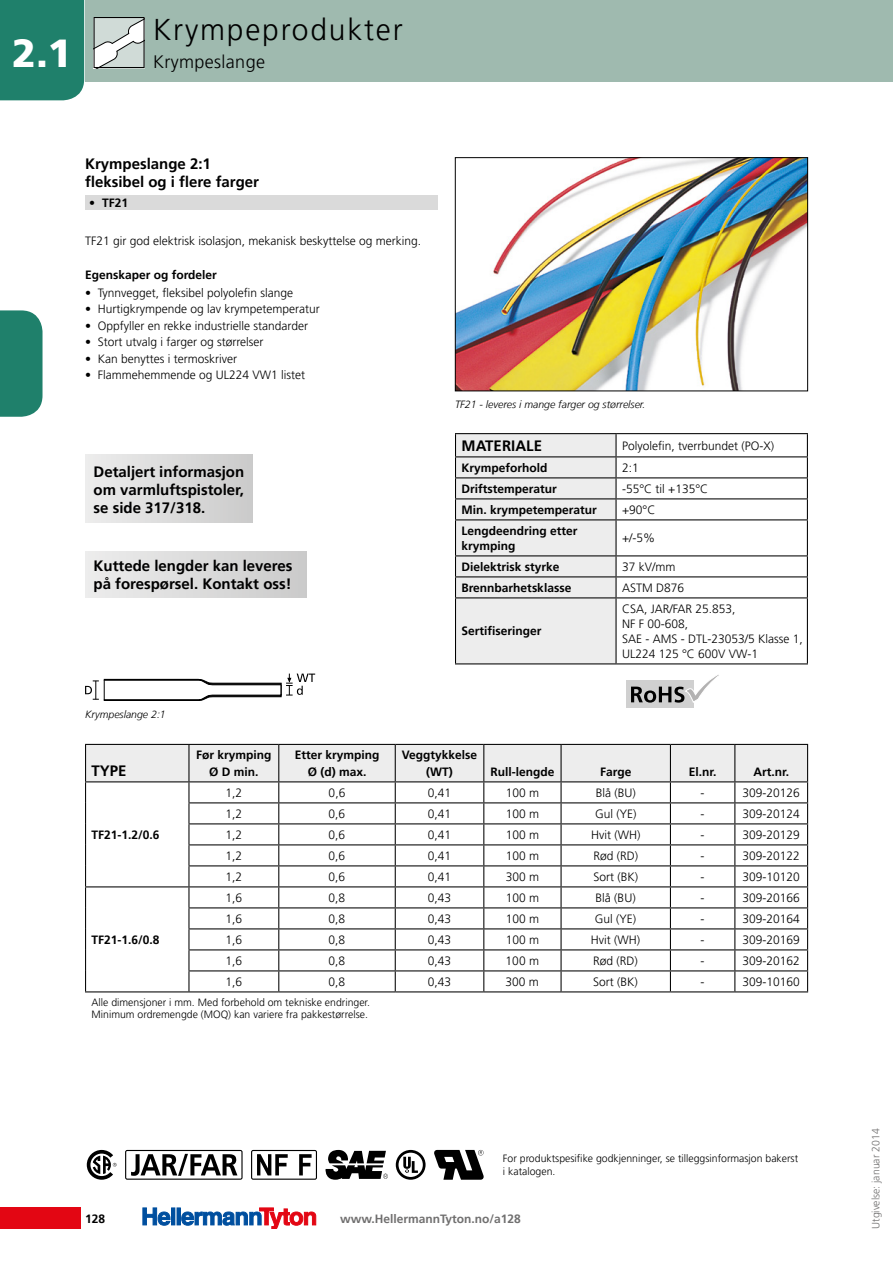
<style>
.page{position:relative;width:893px;height:1263px;background:#fff}
.page>*{position:absolute;margin:0;border:0;box-sizing:border-box;transform-origin:0 0}
.t1{font:900 39px "Frutiger LT";color:#fff}
.t2{font:300 30px "Frutiger LT";letter-spacing:.06em;color:#000}
.t3{font:300 18px "Frutiger LT";letter-spacing:.02em;color:#000}
.t4{font:700 15px/18px "Frutiger LT";color:#000}
.t5{font:300 12px/15px "Frutiger LT";color:#000}
.t6{font:700 12px/16.5px "Frutiger LT";color:#000;text-align:center}
.t7{font:700 12px "Frutiger LT";color:#706f6f}
.t8{font:300 10.5px/12.6px "Frutiger LT";color:#000}
.t9{font:italic 300 10.5px "Frutiger LT";color:#000}
.t10{font:300 10.5px "Frutiger LT";color:#706f6f}
</style>
<div class="page">
<div style="left:0;top:1208px;width:81px;height:21px;background:#e30613"></div>
<div style="left:171px;top:1208px;width:4px;height:17px;border:1px solid #004f9f"></div>
<div style="left:177px;top:1208px;width:4px;height:17px;border:1px solid #004f9f"></div>
<svg style="left:142px;top:1208px;width:28px;height:18px"></svg>
<svg style="left:181px;top:1208px;width:135px;height:21px"></svg>
<div style="left:0;top:0;width:84px;height:100px;background:#1f806b"></div>
<div style="left:85px;top:0;width:808px;height:82px;background:#9fbaaf"></div>
<svg style="left:0;top:310px;width:43px;height:107px"></svg>
<svg style="left:94px;top:17px;width:51px;height:51px"></svg>
<img style="left:457px;top:159px;width:349px;height:230px">
<div style="left:455px;top:157px;width:353px;height:234px;border:1px solid #000"></div>
<div style="left:85px;top:195px;width:353px;height:15px;background:#dadada"></div>
<hr style="left:455px;top:433px;width:161px;height:1px;background:#000">
<hr style="left:616px;top:433px;width:192px;height:1px;background:#000">
<svg style="left:455px;top:434px;width:353px;height:274px"></svg>
<svg style="left:396px;top:1150px;width:30px;height:30px"></svg>
<svg style="left:434px;top:1150px;width:50px;height:30px"></svg>
<svg style="left:325px;top:1150px;width:63px;height:30px"></svg>
<svg style="left:251px;top:1150px;width:66px;height:30px"></svg>
<svg style="left:125px;top:1150px;width:118px;height:30px"></svg>
<svg style="left:87px;top:1150px;width:30px;height:30px"></svg>
<div style="left:85px;top:455px;width:168px;height:68px;background:linear-gradient(to right,#ededed,#cbcbcb)"></div>
<div style="left:85px;top:551px;width:221px;height:47px;background:linear-gradient(to right,#ededed,#cbcbcb)"></div>
<svg style="left:85px;top:674px;width:230px;height:27px"></svg>
<svg style="left:85px;top:744px;width:723px;height:247px"></svg>
<hr style="left:85px;top:991px;width:104px;height:1px;background:#000">
<hr style="left:189px;top:991px;width:90px;height:1px;background:#000">
<hr style="left:279px;top:991px;width:116px;height:1px;background:#000">
<hr style="left:395px;top:991px;width:89px;height:1px;background:#000">
<hr style="left:484px;top:991px;width:77px;height:1px;background:#000">
<hr style="left:561px;top:991px;width:109px;height:1px;background:#000">
<hr style="left:670px;top:991px;width:65px;height:1px;background:#000">
<hr style="left:735px;top:991px;width:73px;height:1px;background:#000">
<h1 class="t1" style="left:12px;top:30px;width:61px">2.1</h1>
<h2 class="t2" style="left:153px;top:12px;width:251px">Krympeprodukter</h2>
<h3 class="t3" style="left:153px;top:52px;width:113px">Krympeslange</h3>
<p class="t4" style="left:85px;top:154px;width:175px">Krympeslange 2:1 fleksibel og i flere farger</p>
<p class="t6" style="left:89px;top:195px;width:40px">• TF21</p>
<p class="t5" style="left:85px;top:233px;width:338px">TF21 gir god elektrisk isolasjon, mekanisk beskyttelse og merking.</p>
<p class="t6" style="left:85px;top:267px;width:133px">Egenskaper og fordeler</p>
<p class="t5" style="left:85px;top:285px;width:210px">• Tynnvegget, fleksibel polyolefin slange</p>
<p class="t5" style="left:85px;top:302px;width:236px">• Hurtigkrympende og lav krympetemperatur</p>
<p class="t5" style="left:85px;top:318px;width:224px">• Oppfyller en rekke industrielle standarder</p>
<p class="t5" style="left:85px;top:335px;width:180px">• Stort utvalg i farger og størrelser</p>
<p class="t5" style="left:85px;top:351px;width:154px">• Kan benyttes i termoskriver</p>
<p class="t5" style="left:85px;top:368px;width:222px">• Flammehemmende og UL224 VW1 listet</p>
<p class="t4" style="left:94px;top:462px;width:152px;text-align:justify">Detaljert informasjon om varmluftspistoler, se side 317/318.</p>
<p class="t4" style="left:94px;top:557px;width:200px">Kuttede lengder kan leveres på forespørsel. Kontakt oss!</p>
<p class="t9" style="left:85px;top:709px;width:82px">Krympeslange 2:1</p>
<p class="t9" style="left:455px;top:398px;width:192px">TF21 - leveres i mange farger og størrelser.</p>
<p class="t4" style="left:461px;top:437px;width:82px">MATERIALE</p>
<p class="t5" style="left:622px;top:438px;width:154px">Polyolefin, tverrbundet (PO-X)</p>
<p class="t6" style="left:461px;top:459px;width:88px">Krympeforhold</p>
<p class="t5" style="left:622px;top:460px;width:18px">2:1</p>
<p class="t6" style="left:461px;top:480px;width:97px">Driftstemperatur</p>
<p class="t5" style="left:622px;top:481px;width:88px">-55°C til +135°C</p>
<p class="t6" style="left:461px;top:501px;width:137px">Min. krympetemperatur</p>
<p class="t5" style="left:622px;top:502px;width:35px">+90°C</p>
<p class="t6" style="left:461px;top:523px;width:118px;line-height:15px;text-align:left">Lengdeendring etter krymping</p>
<p class="t5" style="left:622px;top:531px;width:35px">+/-5%</p>
<p class="t6" style="left:461px;top:558px;width:100px">Dielektrisk styrke</p>
<p class="t5" style="left:622px;top:559px;width:55px">37 kV/mm</p>
<p class="t6" style="left:461px;top:579px;width:111px">Brennbarhetsklasse</p>
<p class="t5" style="left:622px;top:580px;width:64px">ASTM D876</p>
<p class="t6" style="left:461px;top:623px;width:82px">Sertifiseringer</p>
<p class="t5" style="left:622px;top:601px;width:182px">CSA, JAR/FAR 25.853,<br>NF F 00-608,<br>SAE - AMS - DTL-23053/5 Klasse 1,<br>UL224 125 °C 600V VW-1</p>
<p class="t4" style="left:92px;top:762px;width:37px">TYPE</p>
<p class="t6" style="left:92px;top:826px;width:70px">TF21-1.2/0.6</p>
<p class="t6" style="left:196px;top:747px;width:77px">Før krymping<br>Ø D min.</p>
<p class="t6" style="left:295px;top:747px;width:86px">Etter krymping<br>Ø (d) max.</p>
<p class="t6" style="left:402px;top:747px;width:77px">Veggtykkelse (WT)</p>
<p class="t6" style="left:490px;top:763px;width:66px">Rull-lengde</p>
<p class="t6" style="left:600px;top:763px;width:33px">Farge</p>
<p class="t6" style="left:689px;top:763px;width:29px">El.nr.</p>
<p class="t6" style="left:753px;top:763px;width:37px">Art.nr.</p>
<p class="t5" style="left:226px;top:785px;width:18px">1,2</p>
<p class="t5" style="left:329px;top:785px;width:18px">0,6</p>
<p class="t5" style="left:428px;top:785px;width:25px">0,41</p>
<p class="t5" style="left:506px;top:785px;width:35px">100 m</p>
<p class="t5" style="left:596px;top:785px;width:42px">Blå (BU)</p>
<p class="t5" style="left:701px;top:785px;width:5px">-</p>
<p class="t5" style="left:742px;top:785px;width:59px">309-20126</p>
<p class="t5" style="left:225px;top:806px;width:18px">1,2</p>
<p class="t5" style="left:329px;top:806px;width:18px">0,6</p>
<p class="t5" style="left:428px;top:806px;width:25px">0,41</p>
<p class="t5" style="left:506px;top:806px;width:35px">100 m</p>
<p class="t5" style="left:595px;top:806px;width:43px">Gul (YE)</p>
<p class="t5" style="left:701px;top:806px;width:5px">-</p>
<p class="t5" style="left:742px;top:806px;width:59px">309-20124</p>
<p class="t5" style="left:225px;top:827px;width:18px">1,2</p>
<p class="t5" style="left:329px;top:827px;width:18px">0,6</p>
<p class="t5" style="left:428px;top:827px;width:25px">0,41</p>
<p class="t5" style="left:506px;top:827px;width:35px">100 m</p>
<p class="t5" style="left:591px;top:827px;width:51px">Hvit (WH)</p>
<p class="t5" style="left:701px;top:827px;width:5px">-</p>
<p class="t5" style="left:742px;top:827px;width:59px">309-20129</p>
<p class="t5" style="left:225px;top:848px;width:18px">1,2</p>
<p class="t5" style="left:329px;top:848px;width:18px">0,6</p>
<p class="t5" style="left:428px;top:848px;width:25px">0,41</p>
<p class="t5" style="left:506px;top:848px;width:35px">100 m</p>
<p class="t5" style="left:593px;top:848px;width:46px">Rød (RD)</p>
<p class="t5" style="left:701px;top:848px;width:5px">-</p>
<p class="t5" style="left:742px;top:848px;width:59px">309-20122</p>
<p class="t5" style="left:225px;top:869px;width:18px">1,2</p>
<p class="t5" style="left:329px;top:869px;width:18px">0,6</p>
<p class="t5" style="left:428px;top:869px;width:25px">0,41</p>
<p class="t5" style="left:506px;top:869px;width:35px">300 m</p>
<p class="t5" style="left:593px;top:869px;width:46px">Sort (BK)</p>
<p class="t5" style="left:701px;top:869px;width:5px">-</p>
<p class="t5" style="left:742px;top:869px;width:59px">309-10120</p>
<p class="t5" style="left:225px;top:890px;width:18px">1,6</p>
<p class="t5" style="left:329px;top:890px;width:18px">0,8</p>
<p class="t5" style="left:428px;top:890px;width:25px">0,43</p>
<p class="t5" style="left:506px;top:890px;width:35px">100 m</p>
<p class="t5" style="left:596px;top:890px;width:42px">Blå (BU)</p>
<p class="t5" style="left:701px;top:890px;width:5px">-</p>
<p class="t5" style="left:742px;top:890px;width:59px">309-20166</p>
<p class="t5" style="left:225px;top:911px;width:18px">1,6</p>
<p class="t5" style="left:329px;top:911px;width:18px">0,8</p>
<p class="t5" style="left:428px;top:911px;width:25px">0,43</p>
<p class="t5" style="left:506px;top:911px;width:35px">100 m</p>
<p class="t5" style="left:595px;top:911px;width:43px">Gul (YE)</p>
<p class="t5" style="left:700px;top:911px;width:5px">-</p>
<p class="t5" style="left:742px;top:911px;width:59px">309-20164</p>
<p class="t5" style="left:225px;top:932px;width:18px">1,6</p>
<p class="t5" style="left:329px;top:932px;width:18px">0,8</p>
<p class="t5" style="left:428px;top:932px;width:25px">0,43</p>
<p class="t5" style="left:506px;top:932px;width:35px">100 m</p>
<p class="t5" style="left:591px;top:932px;width:51px">Hvit (WH)</p>
<p class="t5" style="left:700px;top:932px;width:5px">-</p>
<p class="t5" style="left:742px;top:932px;width:59px">309-20169</p>
<p class="t5" style="left:225px;top:953px;width:18px">1,6</p>
<p class="t5" style="left:329px;top:953px;width:18px">0,8</p>
<p class="t5" style="left:428px;top:953px;width:25px">0,43</p>
<p class="t5" style="left:506px;top:953px;width:35px">100 m</p>
<p class="t5" style="left:593px;top:953px;width:46px">Rød (RD)</p>
<p class="t5" style="left:700px;top:953px;width:5px">-</p>
<p class="t5" style="left:742px;top:953px;width:59px">309-20162</p>
<p class="t5" style="left:225px;top:974px;width:18px">1,6</p>
<p class="t5" style="left:329px;top:974px;width:18px">0,8</p>
<p class="t5" style="left:428px;top:974px;width:25px">0,43</p>
<p class="t5" style="left:506px;top:974px;width:35px">300 m</p>
<p class="t5" style="left:593px;top:974px;width:46px">Sort (BK)</p>
<p class="t5" style="left:700px;top:974px;width:5px">-</p>
<p class="t5" style="left:742px;top:974px;width:59px">309-10160</p>
<p class="t8" style="left:92px;top:996px;width:280px">Alle dimensjoner i mm. Med forbehold om tekniske endringer.<br>Minimum ordremengde (MOQ) kan variere fra pakkestørrelse.</p>
<p class="t6" style="left:91px;top:931px;width:70px">TF21-1.6/0.8</p>
<p class="t6" style="left:85px;top:1210px;width:22px">128</p>
<p class="t8" style="left:503px;top:1153px;width:297px">For produktspesifike godkjenninger, se tilleggsinformasjon bakerst i katalogen.</p>
<p class="t7" style="left:340px;top:1211px;width:182px">www.HellermannTyton.no/a128</p>
<p class="t10" style="left:870px;top:1229px;width:102px;rotate:-90deg">Utgivelse: januar 2014</p>
</div>
